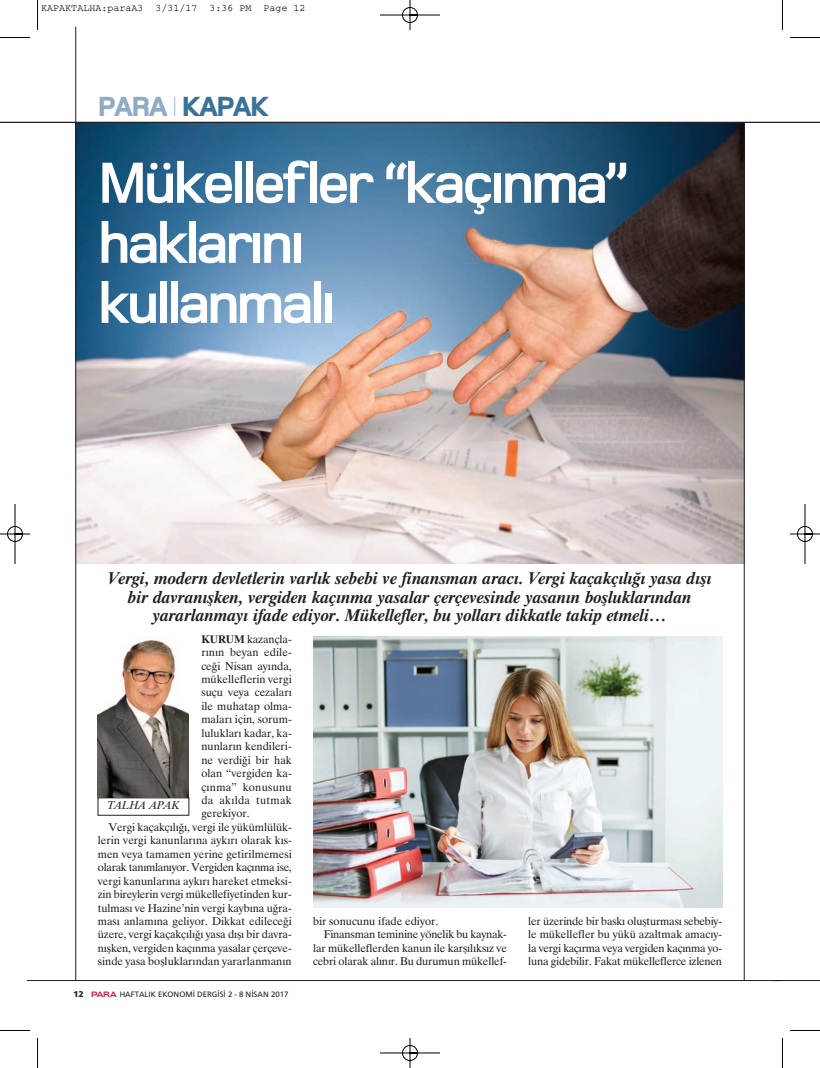
<style>
.page{position:relative;width:820px;height:1068px;background:#fff}
.page>*{position:absolute;margin:0;border:0;box-sizing:border-box;transform-origin:0 0}
.t1{font:700 60px/60px "Foundry Monoline";letter-spacing:-.055em;color:#fff}
.t2{font:800 28.75px "Foundry Monoline";letter-spacing:-.06em;color:#3b7297}
.t3{font:italic 700 17.5px/18.8px "Dutch 801";color:#231f20;text-align:center}
.t4{font:11.25px/13.4px "Dutch 801 Roman";letter-spacing:-.005em;color:#231f20;text-align:justify}
.t5{font:11.25px "Dutch 801 Roman";letter-spacing:-.025em;color:#231f20}
.t6{font:11.25px "Dutch 801 Roman";letter-spacing:.02em;color:#231f20}
.t7{font:11.25px "Dutch 801 Roman";letter-spacing:.025em;color:#231f20}
.t8{font:italic 11.25px "Dutch 801";color:#231f20}
.t9{font:10px "Courier";color:#000}
.t10{font:700 8.75px "Frutus";color:#231f20}
.t11{font:8.12px "Frutus";color:#231f20}
.s1{color:#8fabc5}
.s2{font-weight:200;color:#8fabc5}
.s3{font-family:"Dutch 801";font-weight:700}
.s4{font-family:"Rhode Medium Wide";font-size:6.88px;color:#c3102e}
</style>
<div class="page">
<img style="left:0;top:0;width:819px;height:1067px">
<p class="t9" style="left:41px;top:5px;width:266px">KAPAKTALHA:paraA3 3/31/17 3:36 PM Page 12</p>
<p class="t2" style="left:98px;top:91px;width:173px"><span class="s1">PARA</span> <span class="s2">I</span> KAPAK</p>
<p class="t1" style="left:98px;top:153px;width:533px">Mükellefler “kaçınma” haklarını<br>kullanmalı</p>
<p class="t3" style="left:108px;top:568px;width:604px">Vergi, modern devletlerin varlık sebebi ve finansman aracı. Vergi kaçakçılığı yasa dışı bir davranışken, vergiden kaçınma yasalar çerçevesinde yasanın boşluklarından yararlanmayı ifade ediyor. Mükellefler, bu yolları dikkatle takip etmeli…</p>
<p class="t4" style="left:201px;top:632px;width:92px"><span class="s3">KURUM</span> kazançla-</p>
<p class="t4" style="left:201px;top:645px;width:92px">rının beyan edile-</p>
<p class="t4" style="left:201px;top:658px;width:92px">ceği Nisan ayında,</p>
<p class="t4" style="left:201px;top:672px;width:92px">mükelleflerin vergi</p>
<p class="t4" style="left:201px;top:685px;width:92px">suçu veya cezaları</p>
<p class="t4" style="left:201px;top:699px;width:92px">ile muhatap olma-</p>
<p class="t4" style="left:201px;top:712px;width:92px">maları için, sorum-</p>
<p class="t4" style="left:201px;top:726px;width:92px">lulukları kadar, ka-</p>
<p class="t4" style="left:201px;top:739px;width:92px">nunların kendileri-</p>
<p class="t4" style="left:201px;top:752px;width:92px">ne verdiği bir hak</p>
<p class="t4" style="left:201px;top:766px;width:92px">olan “vergiden ka-</p>
<p class="t6" style="left:201px;top:779px;width:92px">çınma” konusunu</p>
<p class="t7" style="left:201px;top:793px;width:92px">da akılda tutmak</p>
<p class="t4" style="left:201px;top:806px;width:50px">gerekiyor.</p>
<p class="t4" style="left:108px;top:820px;width:185px">Vergi kaçakçılığı, vergi ile yükümlülük-</p>
<p class="t4" style="left:98px;top:833px;width:195px">lerin vergi kanunlarına aykırı olarak kıs-</p>
<p class="t4" style="left:98px;top:846px;width:195px">men veya tamamen yerine getirilmemesi</p>
<p class="t5" style="left:98px;top:860px;width:195px">olarak tanımlanıyor. Vergiden kaçınma ise,</p>
<p class="t4" style="left:98px;top:873px;width:195px">vergi kanunlarına aykırı hareket etmeksi-</p>
<p class="t4" style="left:98px;top:887px;width:195px">zin bireylerin vergi mükellefiyetinden kur-</p>
<p class="t4" style="left:98px;top:900px;width:195px">tulması ve Hazine’nin vergi kaybına uğra-</p>
<p class="t4" style="left:98px;top:914px;width:195px">ması anlamına geliyor. Dikkat edileceği</p>
<p class="t4" style="left:98px;top:927px;width:195px">üzere, vergi kaçakçılığı yasa dışı bir davra-</p>
<p class="t4" style="left:98px;top:940px;width:195px">nışken, vergiden kaçınma yasalar çerçeve-</p>
<p class="t4" style="left:98px;top:954px;width:195px">sinde yasa boşluklarından yararlanmanın</p>
<p class="t8" style="left:107px;top:798px;width:73px">TALHA APAK</p>
<p class="t10" style="left:73px;top:988px;width:12px">12</p>
<p class="t11" style="left:91px;top:989px;width:199px"><span class="s4">PARA</span> HAFTALIK EKONOMİ DERGİSİ 2 - 8 NİSAN 2017</p>
<p class="t4" style="left:313px;top:914px;width:127px">bir sonucunu ifade ediyor.</p>
<p class="t4" style="left:323px;top:927px;width:185px">Finansman teminine yönelik bu kaynak-</p>
<p class="t4" style="left:313px;top:940px;width:195px">lar mükelleflerden kanun ile karşılıksız ve</p>
<p class="t4" style="left:313px;top:954px;width:195px">cebri olarak alınır. Bu durumun mükellef-</p>
<p class="t4" style="left:528px;top:914px;width:195px">ler üzerinde bir baskı oluşturması sebebiy&shy;le mükellefler bu yükü azaltmak amacıy&shy;la vergi kaçırma veya vergiden kaçınma yo&shy;luna gidebilir. Fakat mükelleflerce izlenen</p>
</div>
